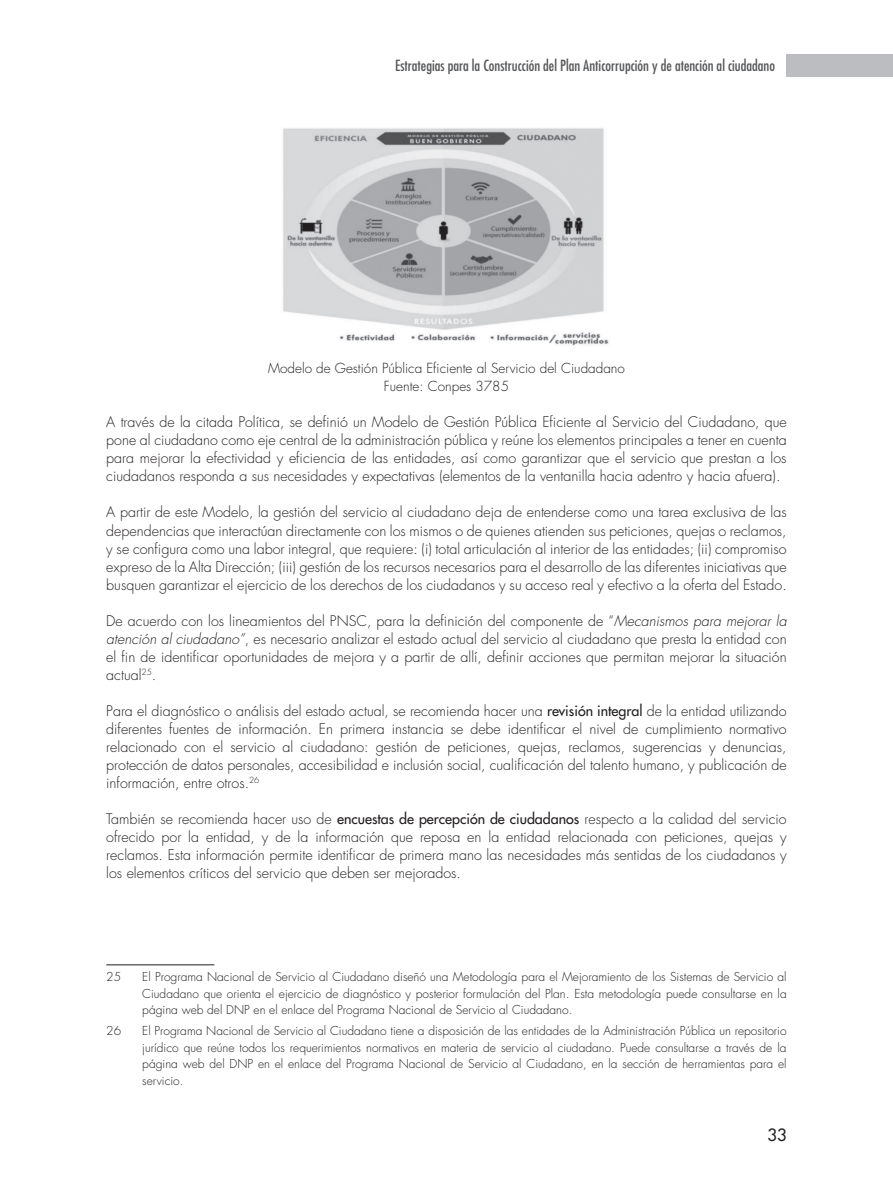
<style>
.page{position:relative;width:893px;height:1191px;background:#fff}
.page>*{position:absolute;margin:0;border:0;box-sizing:border-box;transform-origin:0 0}
.t1{font:500 16.5px "Futura Std";color:#231f20}
.t2{font:condensed 15px "Futura Std";color:#57585a}
.t3{font:300 14.25px/18px "Futura Std";color:#231f20;text-align:justify}
.t4{font:300 13.5px/18px "Futura Std";color:#231f20;text-align:center}
.t5{font:300 12px/16.5px "Futura Std";color:#231f20;text-align:justify}
.s1{font-style:italic}
.s2{font-weight:500}
</style>
<div class="page">
<div style="left:787px;top:54px;width:106px;height:23px;background:#bcbdc0"></div>
<hr style="left:106px;top:964px;width:108px;height:1px;background:#231f20">
<img style="left:283px;top:128px;width:326px;height:218px">
<p class="t2" style="left:395px;top:57px;width:381px">Estrategias para la Construcción del Plan Anticorrupción y de atención al ciudadano</p>
<p class="t4" style="left:268px;top:360px;width:358px">Modelo de Gestión Pública Eficiente al Servicio del Ciudadano<br>Fuente: Conpes 3785</p>
<p class="t3" style="left:106px;top:414px;width:682px">A través de la citada Política, se definió un Modelo de Gestión Pública Eficiente al Servicio del Ciudadano, que pone al ciudadano como eje central de la administración pública y reúne los elementos principales a tener en cuenta para mejorar la efectividad y eficiencia de las entidades, así como garantizar que el servicio que prestan a los ciudadanos responda a sus necesidades y expectativas (elementos de la ventanilla hacia adentro y hacia afuera).</p>
<p class="t3" style="left:106px;top:504px;width:682px">A partir de este Modelo, la gestión del servicio al ciudadano deja de entenderse como una tarea exclusiva de las dependencias que interactúan directamente con los mismos o de quienes atienden sus peticiones, quejas o reclamos, y se configura como una labor integral, que requiere: (i) total articulación al interior de las entidades; (ii) compromiso expreso de la Alta Dirección; (iii) gestión de los recursos necesarios para el desarrollo de las diferentes iniciativas que busquen garantizar el ejercicio de los derechos de los ciudadanos y su acceso real y efectivo a la oferta del Estado.</p>
<p class="t3" style="left:106px;top:612px;width:682px">De acuerdo con los lineamientos del PNSC, para la definición del componente de “<span class="s1">Mecanismos para mejorar la atención al ciudadano”</span>, es necesario analizar el estado actual del servicio al ciudadano que presta la entidad con el fin de identificar oportunidades de mejora y a partir de allí, definir acciones que permitan mejorar la situación actual<sup>25</sup>.</p>
<p class="t3" style="left:106px;top:702px;width:682px">Para el diagnóstico o análisis del estado actual, se recomienda hacer una <span class="s2">revisión integral</span> de la entidad utilizando diferentes fuentes de información. En primera instancia se debe identificar el nivel de cumplimiento normativo relacionado con el servicio al ciudadano: gestión de peticiones, quejas, reclamos, sugerencias y denuncias, protección de datos personales, accesibilidad e inclusión social, cualificación del talento humano, y publicación de información, entre otros.<sup>26</sup></p>
<p class="t3" style="left:106px;top:810px;width:682px">También se recomienda hacer uso de <span class="s2">encuestas de percepción de ciudadanos</span> respecto a la calidad del servicio ofrecido por la entidad, y de la información que reposa en la entidad relacionada con peticiones, quejas y reclamos. Esta información permite identificar de primera mano las necesidades más sentidas de los ciudadanos y los elementos críticos del servicio que deben ser mejorados.</p>
<p class="t5" style="left:106px;top:969px;width:16px">25</p>
<p class="t5" style="left:142px;top:969px;width:646px">El Programa Nacional de Servicio al Ciudadano diseñó una Metodología para el Mejoramiento de los Sistemas de Servicio al Ciudadano que orienta el ejercicio de diagnóstico y posterior formulación del Plan. Esta metodología puede consultarse en la página web del DNP en el enlace del Programa Nacional de Servicio al Ciudadano.</p>
<p class="t5" style="left:106px;top:1022px;width:16px">26</p>
<p class="t5" style="left:142px;top:1022px;width:646px">El Programa Nacional de Servicio al Ciudadano tiene a disposición de las entidades de la Administración Pública un repositorio jurídico que reúne todos los requerimientos normativos en materia de servicio al ciudadano. Puede consultarse a través de la página web del DNP en el enlace del Programa Nacional de Servicio al Ciudadano, en la sección de herramientas para el servicio.</p>
<p class="t1" style="left:768px;top:1124px;width:21px">33</p>
</div>
